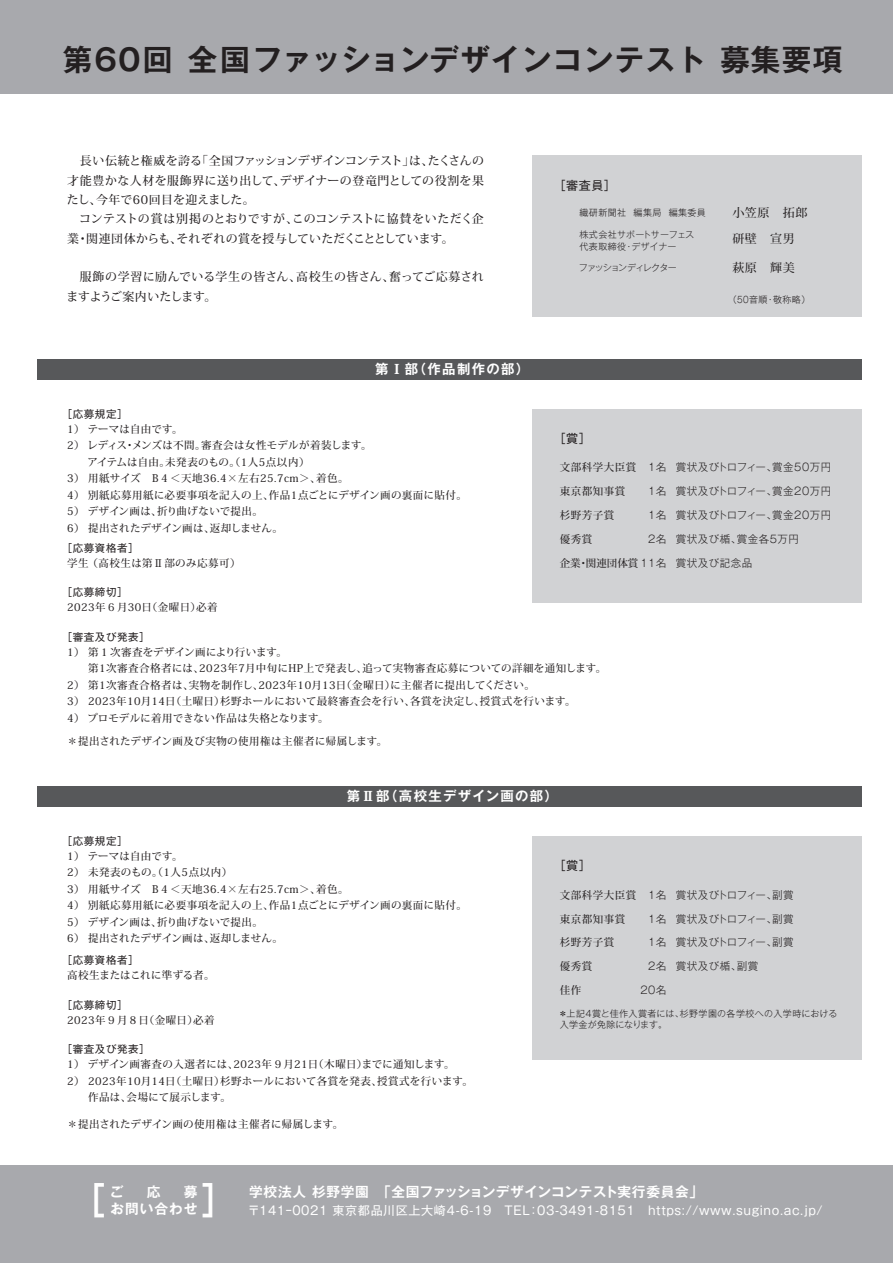
<style>
.page{position:relative;width:893px;height:1263px;background:#fff}
.page>*{position:absolute;margin:0;border:0;box-sizing:border-box;transform-origin:0 0}
.t1{font:700 36.3px "Gothic MB101 Pro De";color:#fff}
.t2{font:700 29.7px "Gothic MB101 Pro De";letter-spacing:.04em;color:#231f20}
.t3{font:700 13.65px/17px "Gothic MB101 Pro De";letter-spacing:.05em;color:#fff}
.t4{font:700 13.35px "Gothic MB101 Pro De";letter-spacing:.1em;color:#fff}
.t5{font:12.15px "Gothic MB101 Pro";letter-spacing:.05em;color:#fff}
.t6{font:500 12px "Koz Min Pro";letter-spacing:.05em;color:#231f20}
.t7{font:12px "Gothic MB101 Pro";color:#231f20}
.t8{font:500 11.85px/19.4px "Koz Min Pro";letter-spacing:.015em;color:#231f20}
.t9{font:500 10.5px/16.5px "Koz Min Pro";letter-spacing:.04em;color:#231f20}
.t10{font:300 10.5px "Gothic MB101 Pro";letter-spacing:.05em;color:#231f20}
.t11{font:500 10.5px/16.5px "Koz Min Pro";letter-spacing:.02em;color:#231f20}
.t12{font:10.5px "Gothic MB101 Pro";letter-spacing:.05em;color:#231f20}
.t13{font:300 10.5px "Gothic MB101 Pro";letter-spacing:-.05em;color:#231f20}
.t14{font:500 10.5px "Koz Min Pro";color:#231f20}
.t15{font:300 9px/12px "Gothic MB101 Pro";letter-spacing:.03em;color:#231f20}
.t16{font:300 9px "Gothic MB101 Pro";letter-spacing:-.1em;color:#231f20}
.t17{font:300 9px "Gothic MB101 Pro";letter-spacing:.05em;color:#231f20}
.s1{font-family:"Koz Min Pro";font-weight:800}
.s2{font-family:"Gothic MB101 Pro";font-weight:300}
</style>
<div class="page">
<div style="left:0;top:0;width:893px;height:94px;background:#a8a9ad"></div>
<div style="left:0;top:1165px;width:893px;height:98px;background:#a8a9ad"></div>
<div style="left:37px;top:359px;width:825px;height:21px;background:#57585a"></div>
<div style="left:37px;top:786px;width:825px;height:21px;background:#57585a"></div>
<div style="left:533px;top:155px;width:329px;height:162px;background:#d1d2d4"></div>
<div style="left:533px;top:409px;width:329px;height:194px;background:#d1d2d4"></div>
<div style="left:533px;top:837px;width:329px;height:223px;background:#d1d2d4"></div>
<h2 class="t2" style="left:63px;top:35px;width:781px">第60回 全国ファッションデザインコンテスト募集要項</h2>
<p class="t8" style="left:67px;top:151px;width:419px">　長い伝統と権威を誇る「全国ファッションデザインコンテスト」は、たくさんの才能豊かな人材を服飾界に送り出して、デザイナーの登竜門としての役割を果たし、今年で60回目を迎えました。<br>　コンテストの賞は別掲のとおりですが、このコンテストに協賛をいただく企業・関連団体からも、それぞれの賞を授与していただくこととしています。</p>
<p class="t8" style="left:66px;top:267px;width:419px">　服飾の学習に励んでいる学生の皆さん、高校生の皆さん、奮ってご応募されますようご案内いたします。</p>
<p class="t12" style="left:62px;top:405px;width:67px">［応募規定］</p>
<p class="t4" style="left:375px;top:357px;width:156px">第<span class="s1">Ⅰ</span>部（作品制作の部）</p>
<p class="t11" style="left:67px;top:420px;width:306px">1）テーマは自由です。<br>2）レディス・メンズは不問。審査会は女性モデルが着装します。</p>
<p class="t9" style="left:67px;top:470px;width:401px">3）用紙サイズ　B４＜天地36.4×左右25.7cm＞、着色。<br>4）別紙応募用紙に必要事項を記入の上、作品1点ごとにデザイン画の裏面に貼付。<br>5）デザイン画は、折り曲げないで提出。<br>6）提出されたデザイン画は、返却しません。</p>
<p class="t9" style="left:67px;top:554px;width:175px">学生 （高校生は第Ⅱ部のみ応募可）</p>
<p class="t9" style="left:88px;top:453px;width:223px">アイテムは自由。未発表のもの。（1人5点以内）</p>
<p class="t12" style="left:62px;top:539px;width:78px">［応募資格者］</p>
<p class="t12" style="left:62px;top:584px;width:67px">［応募締切］</p>
<p class="t9" style="left:67px;top:599px;width:152px">2023年６月30日（金曜日）必着</p>
<p class="t12" style="left:62px;top:628px;width:89px">［審査及び発表］</p>
<p class="t7" style="left:554px;top:175px;width:64px">［審査員］</p>
<p class="t17" style="left:579px;top:205px;width:128px">繊研新聞社 編集局 編集委員</p>
<p class="t6" style="left:732px;top:204px;width:76px">小笠原　拓郎</p>
<p class="t15" style="left:579px;top:227px;width:116px">株式会社サポートサーフェス代表取締役・デザイナー</p>
<p class="t16" style="left:579px;top:260px;width:99px">ファッションディレクター</p>
<p class="t6" style="left:732px;top:230px;width:64px">研壁　宣男</p>
<p class="t6" style="left:732px;top:259px;width:64px">萩原　輝美</p>
<p class="t15" style="left:728px;top:292px;width:84px">（50音順・敬称略）</p>
<p class="t7" style="left:554px;top:428px;width:39px">［賞］</p>
<p class="t9" style="left:560px;top:459px;width:78px">文部科学大臣賞</p>
<p class="t9" style="left:560px;top:483px;width:67px">東京都知事賞</p>
<p class="t9" style="left:560px;top:507px;width:56px">杉野芳子賞</p>
<p class="t9" style="left:560px;top:530px;width:34px">優秀賞</p>
<p class="t9" style="left:560px;top:554px;width:108px">企業・関連団体賞 <span class="s2">11名</span></p>
<p class="t10" style="left:648px;top:459px;width:20px">1名</p>
<p class="t10" style="left:648px;top:483px;width:20px">1名</p>
<p class="t10" style="left:648px;top:506px;width:20px">1名</p>
<p class="t10" style="left:648px;top:530px;width:20px">2名</p>
<p class="t10" style="left:676px;top:459px;width:157px">賞状及びトロフィー、賞金50万円</p>
<p class="t10" style="left:676px;top:482px;width:157px">賞状及びトロフィー、賞金20万円</p>
<p class="t10" style="left:676px;top:506px;width:157px">賞状及びトロフィー、賞金20万円</p>
<p class="t10" style="left:676px;top:530px;width:125px">賞状及び楯、賞金各5万円</p>
<p class="t10" style="left:676px;top:554px;width:78px">賞状及び記念品</p>
<p class="t11" style="left:67px;top:643px;width:221px">1）第１次審査をデザイン画により行います。</p>
<p class="t9" style="left:67px;top:676px;width:510px">2）第1次審査合格者は、実物を制作し、2023年10月13日（金曜日）に主催者に提出してください。<br>3） 2023年10月14日（土曜日）杉野ホールにおいて最終審査会を行い、各賞を決定し、授賞式を行います。<br>4）プロモデルに着用できない作品は失格となります。</p>
<p class="t9" style="left:88px;top:660px;width:520px">第1次審査合格者には、2023年7月中旬にHP上で発表し、追って実物審査応募についての詳細を通知します。</p>
<p class="t9" style="left:67px;top:732px;width:322px">＊提出されたデザイン画及び実物の使用権は主催者に帰属します。</p>
<p class="t4" style="left:347px;top:785px;width:213px">第<span class="s1">Ⅱ</span>部（高校生デザイン画の部）</p>
<p class="t12" style="left:62px;top:832px;width:67px">［応募規定］</p>
<p class="t9" style="left:67px;top:847px;width:401px">1）テーマは自由です。<br>2）未発表のもの。（1人5点以内）<br>3）用紙サイズ　B４＜天地36.4×左右25.7cm＞、着色。<br>4）別紙応募用紙に必要事項を記入の上、作品1点ごとにデザイン画の裏面に貼付。<br>5）デザイン画は、折り曲げないで提出。<br>6）提出されたデザイン画は、返却しません。</p>
<p class="t14" style="left:67px;top:968px;width:149px">高校生またはこれに準ずる者。</p>
<p class="t12" style="left:62px;top:951px;width:78px">［応募資格者］</p>
<p class="t12" style="left:62px;top:996px;width:67px">［応募締切］</p>
<p class="t9" style="left:67px;top:1011px;width:149px">2023年９月８日（金曜日）必着</p>
<p class="t12" style="left:62px;top:1041px;width:89px">［審査及び発表］</p>
<p class="t9" style="left:67px;top:1056px;width:389px">1）デザイン画審査の入選者には、2023年９月21日（木曜日）までに通知します。</p>
<p class="t9" style="left:67px;top:1072px;width:407px">2） 2023年10月14日（土曜日）杉野ホールにおいて各賞を発表、授賞式を行います。</p>
<p class="t9" style="left:88px;top:1089px;width:144px">作品は、会場にて展示します。</p>
<p class="t9" style="left:67px;top:1115px;width:278px">＊提出されたデザイン画の使用権は主催者に帰属します。</p>
<p class="t7" style="left:554px;top:856px;width:39px">［賞］</p>
<p class="t9" style="left:560px;top:886px;width:78px">文部科学大臣賞</p>
<p class="t9" style="left:560px;top:910px;width:67px">東京都知事賞</p>
<p class="t9" style="left:560px;top:934px;width:56px">杉野芳子賞</p>
<p class="t9" style="left:560px;top:958px;width:34px">優秀賞</p>
<p class="t9" style="left:560px;top:981px;width:23px">佳作</p>
<p class="t15" style="left:558px;top:1006px;width:280px;line-height:11.1px">＊上記4賞と佳作入賞者には、杉野学園の各学校への入学時における入学金が免除になります。</p>
<p class="t10" style="left:648px;top:886px;width:20px">1名</p>
<p class="t10" style="left:648px;top:910px;width:20px">1名</p>
<p class="t10" style="left:648px;top:934px;width:20px">1名</p>
<p class="t10" style="left:648px;top:957px;width:20px">2名</p>
<p class="t10" style="left:640px;top:981px;width:27px">20名</p>
<p class="t13" style="left:676px;top:886px;width:119px">賞状及びトロフィー、副賞</p>
<p class="t13" style="left:676px;top:910px;width:119px">賞状及びトロフィー、副賞</p>
<p class="t13" style="left:676px;top:934px;width:119px">賞状及びトロフィー、副賞</p>
<p class="t10" style="left:676px;top:957px;width:84px">賞状及び楯、副賞</p>
<h1 class="t1" style="left:70px;top:1170px;width:38px">［</h1>
<h1 class="t1" style="left:201px;top:1170px;width:38px">］</h1>
<h3 class="t3" style="left:249px;top:1182px;width:455px">学校法人 杉野学園　「全国ファッションデザインコンテスト実行委員会」</h3>
<h3 class="t3" style="left:110px;top:1182px;width:89px">ご　応　募お問い合わせ</h3>
<p class="t5" style="left:248px;top:1200px;width:576px">〒141ｰ0021 東京都品川区上大崎４-６-19　TEL：03-3491-8151　https://www.sugino.ac.jp/</p>
</div>
